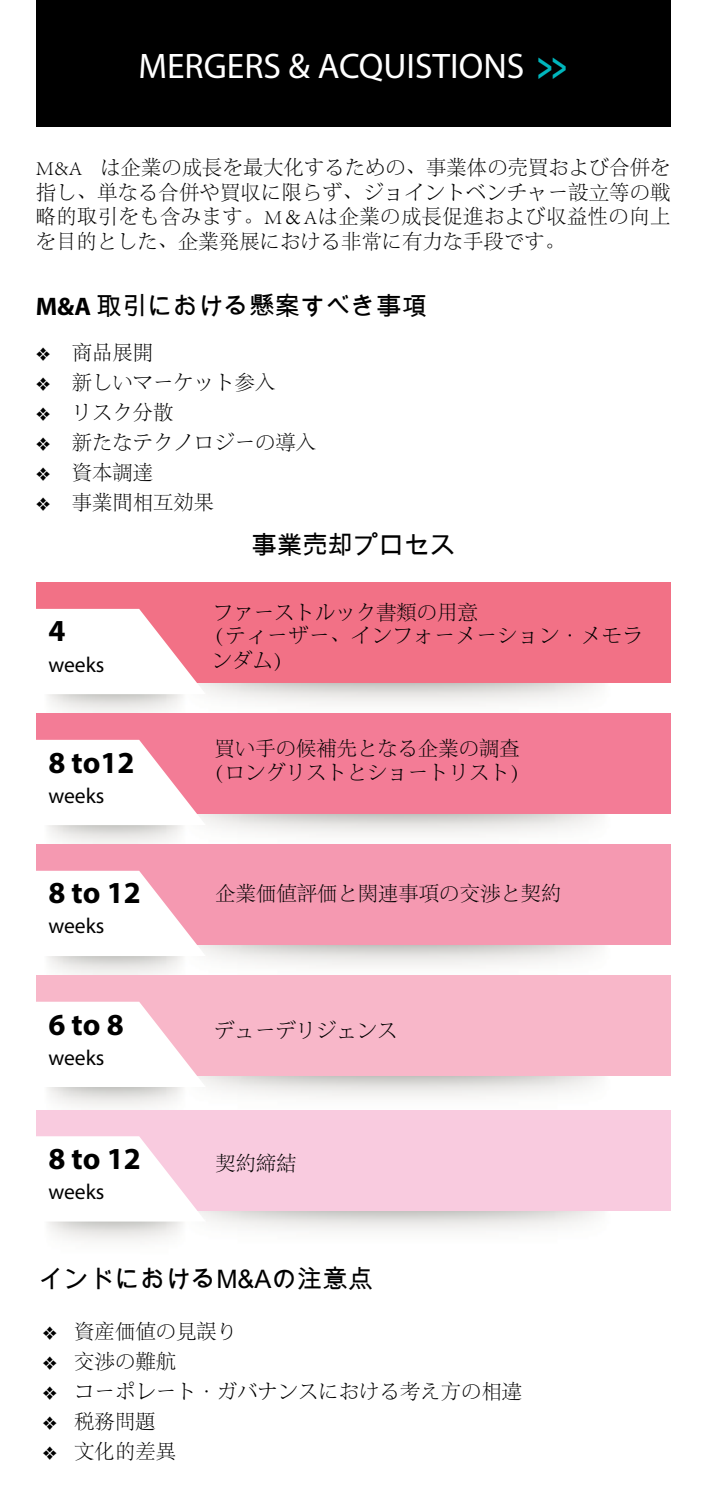
<style>
.page{position:relative;width:703px;height:1489px;background:#fff}
.page>*{position:absolute;margin:0;border:0;box-sizing:border-box;transform-origin:0 0}
.t1{font:35.5px "Myriad Pro";color:#fff}
.t2{font:700 30.75px "Myriad Pro";color:#000}
.t3{font:25.5px "Arial Unicode MS";color:#000}
.t4{font:21.5px "Myriad Pro";color:#000}
.t5{font:300 20.25px/24.5px "Adobe Song Std";color:#000;text-align:justify}
.t6{font:300 20.25px/24.5px "Adobe Song Std";letter-spacing:.025em;color:#000}
.s1{font-family:"EY Gothic Comp";font-size:45.75px;color:#00b6bd}
.s2{font-family:"Myriad Pro";font-weight:700}
</style>
<div class="page">
<div style="left:36px;top:0;width:634px;height:127px;background:#000"></div>
<div style="left:36px;top:582px;width:634px;height:101px;background:#f27186"></div>
<svg style="left:36px;top:609px;width:634px;height:632px"></svg>
<h1 class="t1" style="left:138px;top:45px;width:431px">MERGERS &amp; ACQUISTIONS <span class="s1">&gt;&gt;</span></h1>
<p class="t5" style="left:36px;top:156px;width:635px">M&amp;A は企業の成長を最大化するための、事業体の売買および合併を指し、単なる合併や買収に限らず、ジョイントベンチャー設立等の戦略的取引をも含みます。M＆Aは企業の成長促進および収益性の向上を目的とした、企業発展における非常に有力な手段です。</p>
<p class="t3" style="left:36px;top:287px;width:392px"><span class="s2">M&amp;A</span> 取引における懸案すべき事項</p>
<p class="t5" style="left:36px;top:341px;width:119px">❖ 商品展開</p>
<p class="t5" style="left:36px;top:371px;width:241px">❖ 新しいマーケット参入</p>
<p class="t5" style="left:36px;top:401px;width:139px">❖ リスク分散</p>
<p class="t5" style="left:36px;top:431px;width:282px">❖ 新たなテクノロジーの導入</p>
<p class="t5" style="left:36px;top:461px;width:119px">❖ 資本調達</p>
<p class="t5" style="left:36px;top:491px;width:180px">❖ 事業間相互効果</p>
<h2 class="t2" style="left:48px;top:610px;width:19px">4</h2>
<p class="t4" style="left:48px;top:651px;width:58px">weeks</p>
<h2 class="t2" style="left:48px;top:743px;width:88px">8 to12</h2>
<p class="t4" style="left:48px;top:782px;width:58px">weeks</p>
<h2 class="t2" style="left:48px;top:872px;width:94px">8 to 12</h2>
<p class="t4" style="left:48px;top:912px;width:58px">weeks</p>
<h2 class="t2" style="left:48px;top:1004px;width:77px">6 to 8</h2>
<p class="t4" style="left:48px;top:1044px;width:58px">weeks</p>
<h2 class="t2" style="left:48px;top:1138px;width:94px">8 to 12</h2>
<p class="t4" style="left:48px;top:1178px;width:58px">weeks</p>
<p class="t3" style="left:251px;top:526px;width:205px">事業売却プロセス</p>
<p class="t5" style="left:213px;top:601px;width:266px">ファーストルック書類の用意</p>
<p class="t6" style="left:211px;top:624px;width:432px;text-indent:-7px">（ティーザー、インフォーメーション・メモランダム）</p>
<p class="t5" style="left:204px;top:737px;width:327px;line-height:23.8px;text-align:center">買い手の候補先となる企業の調査（ロングリストとショートリスト）</p>
<p class="t5" style="left:215px;top:882px;width:347px">企業価値評価と関連事項の交渉と契約</p>
<p class="t5" style="left:214px;top:1019px;width:184px">デューデリジェンス</p>
<p class="t5" style="left:215px;top:1152px;width:83px">契約締結</p>
<p class="t3" style="left:38px;top:1260px;width:336px">インドにおけるM&amp;Aの注意点</p>
<p class="t5" style="left:42px;top:1319px;width:196px">❖ 資産価値の見誤り</p>
<p class="t5" style="left:42px;top:1349px;width:135px">❖ 交渉の難航</p>
<p class="t5" style="left:42px;top:1379px;width:481px">❖ コーポレート・ガバナンスにおける考え方の相違</p>
<p class="t5" style="left:42px;top:1409px;width:115px">❖ 税務問題</p>
<p class="t5" style="left:42px;top:1439px;width:135px">❖ 文化的差異</p>
</div>
